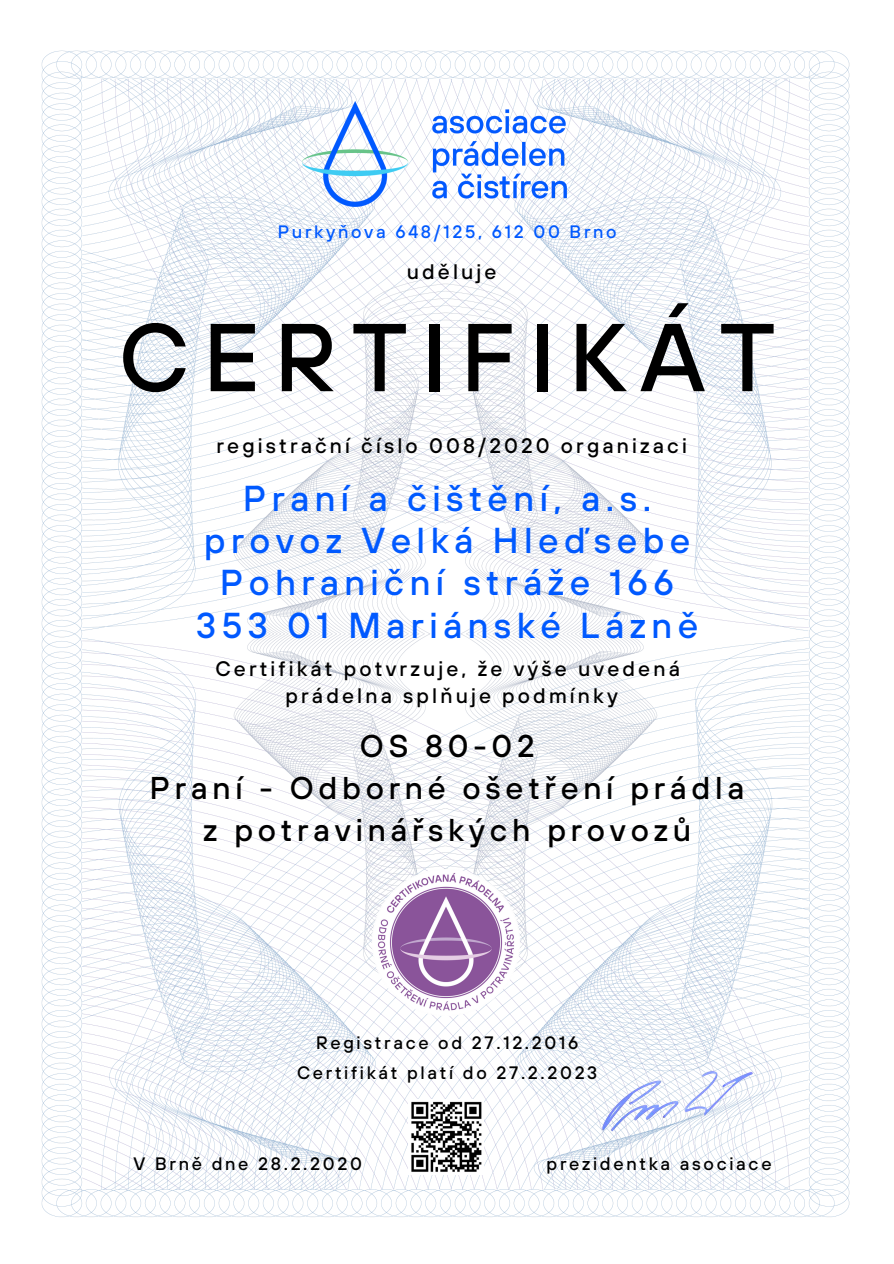
<style>
.page{position:relative;width:894px;height:1264px;background:#fff}
.page>*{position:absolute;margin:0;border:0;box-sizing:border-box;transform-origin:0 0}
.t1{font:500 96px "TT Hoves";letter-spacing:.15em;color:#000}
.t2{font:500 36px "TT Hoves";letter-spacing:.15em;color:#0059ff}
.t3{font:500 31.5px "TT Hoves";letter-spacing:.15em;color:#000}
.t4{font:500 21px "TT Hoves";letter-spacing:.15em;color:#000}
.t5{font:500 18px "TT Hoves";letter-spacing:.15em;color:#000}
.t6{font:500 18px "TT Hoves";letter-spacing:.15em;color:#0059ff}
</style>
<div class="page">
<img style="left:41px;top:50px;width:809px;height:1167px">
<img style="left:303px;top:101px;width:263px;height:105px">
<img style="left:408px;top:1099px;width:75px;height:75px">
<img style="left:368px;top:865px;width:155px;height:154px">
<img style="left:589px;top:1046px;width:182px;height:105px">
<p class="t6" style="left:277px;top:221px;width:340px">Purkyňova 648/125, 612 00 Brno</p>
<p class="t4" style="left:406px;top:260px;width:91px">uděluje</p>
<p class="t1" style="left:119px;top:303px;width:658px">CERTIFIKÁT</p>
<p class="t4" style="left:216px;top:433px;width:472px">registrační číslo 008/2020 organizaci</p>
<p class="t2" style="left:243px;top:478px;width:409px">Praní a čištění, a.s.</p>
<p class="t2" style="left:204px;top:520px;width:487px">provoz Velká Hleďsebe</p>
<p class="t2" style="left:220px;top:562px;width:455px">Pohraniční stráže 166</p>
<p class="t2" style="left:196px;top:604px;width:503px">353 01 Mariánské Lázně</p>
<p class="t4" style="left:215px;top:656px;width:466px">Certifikát potvrzuje, že výše uvedená</p>
<p class="t4" style="left:285px;top:684px;width:333px">prádelna splňuje podmínky</p>
<p class="t3" style="left:360px;top:727px;width:176px">OS 80-02</p>
<p class="t3" style="left:150px;top:770px;width:595px">Praní - Odborné ošetření prádla</p>
<p class="t3" style="left:203px;top:812px;width:489px">z potravinářských provozů</p>
<p class="t5" style="left:316px;top:1032px;width:264px">Registrace od 27.12.2016</p>
<p class="t5" style="left:297px;top:1062px;width:302px">Certifikát platí do 27.2.2023</p>
<p class="t5" style="left:133px;top:1153px;width:230px">V Brně dne 28.2.2020</p>
<p class="t5" style="left:546px;top:1153px;width:226px">prezidentka asociace</p>
</div>
